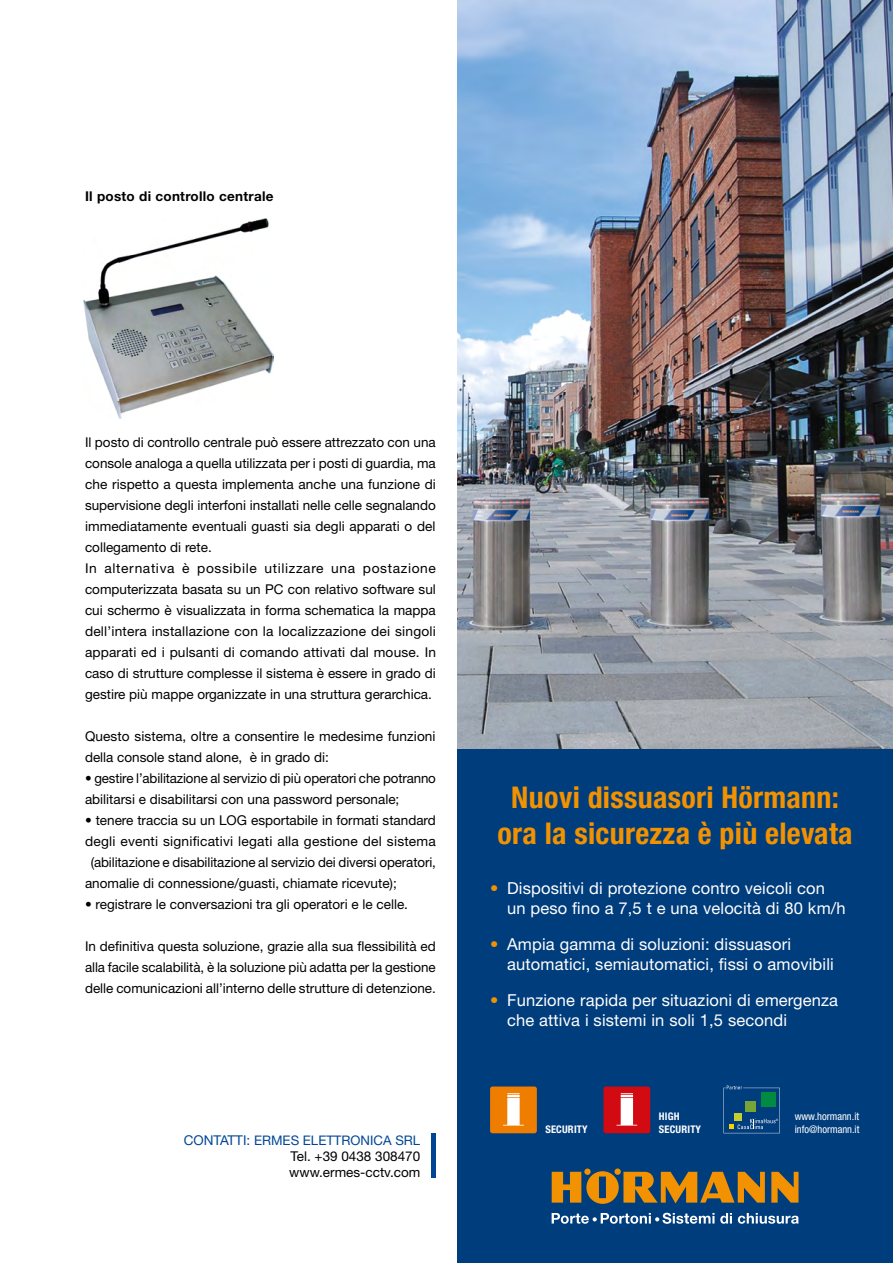
<style>
.page{position:relative;width:893px;height:1263px;background:#fff}
.page>*{position:absolute;margin:0;border:0;box-sizing:border-box;transform-origin:0 0}
.t1{font:700 condensed 30px/36px "Hoermann Helvetica Neue";letter-spacing:.01em;color:#f39200;text-align:center}
.t2{font:16.5px/19.5px "Hoermann Helvetica Neue Rm";letter-spacing:.01em;color:#fff}
.t3{font:13.5px/21px "Helvetica Neue LT Std";color:#000}
.t4{font:700 13.5px "Helvetica Neue LT Std";letter-spacing:.02em;color:#000}
.t5{font:13.2px "Helvetica Neue LT Std";color:#014694}
.t6{font:condensed 10.5px/13.5px "Hoermann Helvetica Neue";color:#fff}
.t7{font:700 condensed 10.5px/13.5px "Hoermann Helvetica Neue";letter-spacing:.02em;color:#fff}
.s1{font-size:13.5px}
.s2{color:#f39200}
</style>
<div class="page">
<img style="left:84px;top:219px;width:189px;height:199px">
<div style="left:431px;top:1134px;width:5px;height:44px;background:#014694"></div>
<div style="left:457px;top:0;width:436px;height:1263px;background:#003d7c"></div>
<img style="left:457px;top:0;width:436px;height:748px">
<svg style="left:771px;top:1172px;width:27px;height:30px"></svg>
<svg style="left:552px;top:1171px;width:213px;height:33px"></svg>
<svg style="left:584px;top:1168px;width:7px;height:7px"></svg>
<div style="left:614px;top:1168px;width:7px;height:7px;background:#f39200;border-radius:50%"></div>
<svg style="left:552px;top:1213px;width:162px;height:11px"></svg>
<svg style="left:720px;top:1213px;width:12px;height:11px"></svg>
<svg style="left:738px;top:1213px;width:61px;height:11px"></svg>
<div style="left:490px;top:1086px;width:47px;height:47px;background:#ef7d00;border-radius:2px"></div>
<svg style="left:503px;top:1093px;width:21px;height:32px"></svg>
<div style="left:603px;top:1086px;width:47px;height:47px;background:#d20a11;border-radius:2px"></div>
<svg style="left:616px;top:1093px;width:21px;height:32px"></svg>
<svg style="left:723px;top:1085px;width:57px;height:48px"></svg>
<p class="t4" style="left:85px;top:188px;width:190px">Il posto di controllo centrale</p>
<p class="t3" style="left:85px;top:431px;width:352px">Il posto di controllo centrale può essere attrezzato con una console analoga a quella utilizzata per i posti di guardia, ma che rispetto a questa implementa anche una funzione di supervisione degli interfoni installati nelle celle segnalando immediatamente eventuali guasti sia degli apparati o del collegamento di rete.<br>In alternativa è possibile utilizzare una postazione computerizzata basata su un PC con relativo software sul cui schermo è visualizzata in forma schematica la mappa dell’intera installazione con la localizzazione dei singoli apparati ed i pulsanti di comando attivati dal mouse. In caso di strutture complesse il sistema è essere in grado di gestire più mappe organizzate in una struttura gerarchica.</p>
<p class="t3" style="left:85px;top:725px;width:352px">Questo sistema, oltre a consentire le medesime funzioni della console stand alone, è in grado di:</p>
<p class="t3" style="left:85px;top:767px;width:352px">• gestire l’abilitazione al servizio di più operatori che potranno abilitarsi e disabilitarsi con una password personale;</p>
<p class="t3" style="left:85px;top:810px;width:352px">• tenere traccia su un LOG esportabile in formati standard</p>
<p class="t3" style="left:85px;top:830px;width:352px">degli eventi significativi legati alla gestione del sistema</p>
<p class="t3" style="left:91px;top:851px;width:347px">(abilitazione e disabilitazione al servizio dei diversi operatori,</p>
<p class="t3" style="left:85px;top:872px;width:313px">anomalie di connessione/guasti, chiamate ricevute);</p>
<p class="t3" style="left:85px;top:894px;width:324px">• registrare le conversazioni tra gli operatori e le celle.</p>
<p class="t3" style="left:85px;top:936px;width:352px;text-align:justify">In definitiva questa soluzione, grazie alla sua flessibilità ed alla facile scalabilità, è la soluzione più adatta per la gestione delle comunicazioni all’interno delle strutture di detenzione.</p>
<p class="t5" style="left:184px;top:1132px;width:238px"><span class="s1">CONTATTI:</span> ERMES ELETTRONICA SRL</p>
<p class="t3" style="left:289px;top:1148px;width:132px;line-height:16.2px">Tel. +39 0438 308470 www.ermes-cctv.com</p>
<h1 class="t1" style="left:497px;top:778px;width:357px">Nuovi dissuasori Hörmann: ora la sicurezza è più elevata</h1>
<p class="t2" style="left:507px;top:877px;width:340px;text-indent:-17px"><span class="s2">•</span> Dispositivi di protezione contro veicoli con un peso fino a 7,5 t e una velocità di 80 km/h</p>
<p class="t2" style="left:507px;top:933px;width:328px;text-indent:-17px"><span class="s2">•</span> Ampia gamma di soluzioni: dissuasori automatici, semiautomatici, fissi o amovibili</p>
<p class="t2" style="left:507px;top:989px;width:332px;text-indent:-17px"><span class="s2">•</span> Funzione rapida per situazioni di emergenza che attiva i sistemi in soli 1,5 secondi</p>
<p class="t7" style="left:545px;top:1122px;width:44px">SECURITY</p>
<p class="t7" style="left:659px;top:1109px;width:44px">HIGH<br>SECURITY</p>
<p class="t6" style="left:795px;top:1109px;width:66px">www.hormann.it info@hormann.it</p>
</div>
